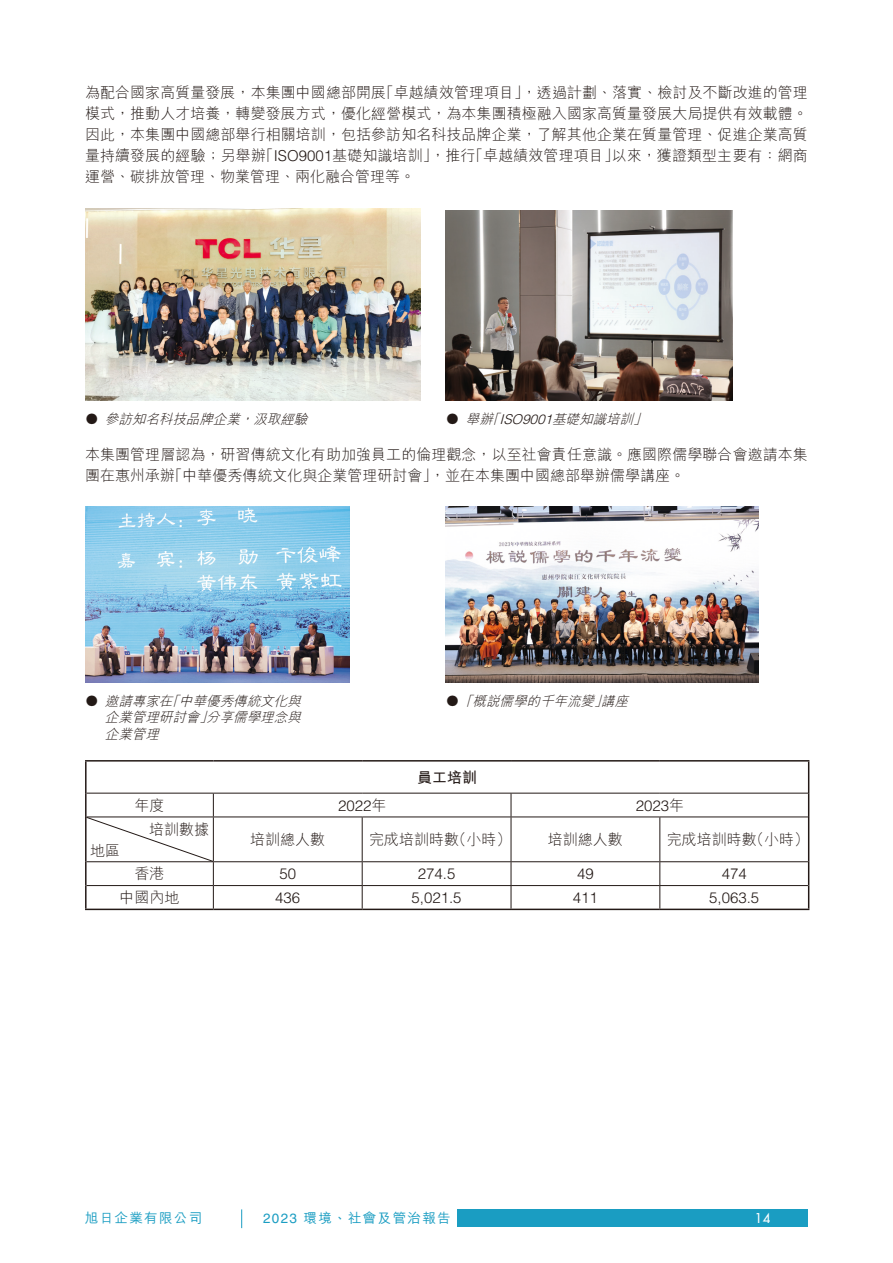
<style>
.page{position:relative;width:893px;height:1263px;background:#fff}
.page>*{position:absolute;margin:0;border:0;box-sizing:border-box;transform-origin:0 0}
.t1{font:300 15px/21px "M Hei HK";letter-spacing:.005em;color:#231916}
.t2{font:300 15px "Helvetica LT Std";color:#231916}
.t3{font:700 15px "M Hei HK";color:#231916}
.t4{font:italic 300 13.5px "M Hei HK";color:#231916}
.t5{font:500 13.5px "M Hei HK";letter-spacing:.1em;color:#1a9dc2}
.t6{font:italic 300 13.5px "Helvetica LT Std";color:#231916}
.t7{font:300 13.5px "M Hei HK";color:#231916}
.t8{font:13.5px "Helvetica LT Std";color:#1a9dc2}
.t9{font:500 13.2px "Futura Std";color:#fff}
.s1{font-family:"Helvetica LT Std"}
.s2{font-family:"M Hei HK"}
.s3{font-style:italic}
</style>
<div class="page">
<div style="left:458px;top:1209px;width:350px;height:18px;background:#1a9dc2"></div>
<svg style="left:241px;top:1209px;width:1px;height:19px"></svg>
<img style="left:85px;top:208px;width:336px;height:193px">
<img style="left:446px;top:210px;width:286px;height:191px">
<img style="left:85px;top:507px;width:264px;height:175px">
<img style="left:446px;top:507px;width:312px;height:175px">
<hr style="left:85px;top:760px;width:128px;height:1px;background:#231916">
<hr style="left:85px;top:761px;width:2px;height:32px;background:#231916">
<hr style="left:213px;top:760px;width:149px;height:1px;background:#231916">
<hr style="left:362px;top:760px;width:149px;height:1px;background:#231916">
<hr style="left:511px;top:760px;width:149px;height:1px;background:#231916">
<hr style="left:660px;top:760px;width:149px;height:1px;background:#231916">
<hr style="left:808px;top:761px;width:1px;height:32px;background:#231916">
<hr style="left:85px;top:793px;width:2px;height:24px;background:#231916">
<svg style="left:808px;top:793px;width:1px;height:24px"></svg>
<hr style="left:85px;top:817px;width:2px;height:45px;background:#231916">
<hr style="left:808px;top:817px;width:1px;height:45px;background:#231916">
<hr style="left:85px;top:862px;width:2px;height:23px;background:#231916">
<hr style="left:85px;top:885px;width:2px;height:24px;background:#231916">
<svg style="left:808px;top:862px;width:1px;height:47px"></svg>
<hr style="left:85px;top:909px;width:128px;height:1px;background:#231916">
<hr style="left:213px;top:909px;width:149px;height:1px;background:#231916">
<hr style="left:362px;top:909px;width:149px;height:1px;background:#231916">
<hr style="left:511px;top:909px;width:149px;height:1px;background:#231916">
<hr style="left:660px;top:909px;width:149px;height:1px;background:#231916">
<hr style="left:213px;top:793px;width:149px;height:1px;background:#231916">
<hr style="left:362px;top:793px;width:149px;height:1px;background:#231916">
<hr style="left:511px;top:793px;width:149px;height:1px;background:#231916">
<svg style="left:511px;top:793px;width:1px;height:23px"></svg>
<hr style="left:660px;top:793px;width:148px;height:1px;background:#231916">
<hr style="left:213px;top:816px;width:149px;height:1px;background:#231916">
<hr style="left:362px;top:816px;width:149px;height:1px;background:#231916">
<hr style="left:362px;top:817px;width:1px;height:44px;background:#231916">
<hr style="left:511px;top:816px;width:149px;height:1px;background:#231916">
<hr style="left:511px;top:817px;width:1px;height:44px;background:#231916">
<hr style="left:660px;top:816px;width:148px;height:1px;background:#231916">
<hr style="left:659px;top:817px;width:1px;height:44px;background:#231916">
<hr style="left:213px;top:861px;width:149px;height:1px;background:#231916">
<hr style="left:362px;top:861px;width:149px;height:1px;background:#231916">
<hr style="left:511px;top:861px;width:149px;height:1px;background:#231916">
<hr style="left:660px;top:861px;width:148px;height:1px;background:#231916">
<hr style="left:213px;top:885px;width:149px;height:1px;background:#231916">
<hr style="left:362px;top:885px;width:149px;height:1px;background:#231916">
<svg style="left:362px;top:862px;width:1px;height:47px"></svg>
<hr style="left:511px;top:885px;width:149px;height:1px;background:#231916">
<svg style="left:511px;top:862px;width:1px;height:47px"></svg>
<hr style="left:660px;top:885px;width:148px;height:1px;background:#231916">
<svg style="left:659px;top:862px;width:1px;height:47px"></svg>
<svg style="left:87px;top:793px;width:127px;height:116px"></svg>
<p class="t1" style="left:85px;top:82px;width:303px">為配合國家高質量發展，本集團中國總部開展</p>
<p class="t1" style="left:85px;top:103px;width:724px">模式，推動人才培養，轉變發展方式，優化經營模式，為本集團積極融入國家高質量發展大局提供有效載體。</p>
<p class="t1" style="left:85px;top:124px;width:724px">因此，本集團中國總部舉行相關培訓，包括參訪知名科技品牌企業，了解其他企業在質量管理、促進企業高質</p>
<p class="t1" style="left:612px;top:145px;width:198px">以來，獲證類型主要有：網商</p>
<p class="t1" style="left:379px;top:82px;width:431px">「卓越績效管理項目，」透過計劃、落實、檢討及不斷改進的管理</p>
<p class="t1" style="left:85px;top:145px;width:331px">量持續發展的經驗；另舉辦<br>運營、碳排放管理、物業管理、兩化融合管理等。</p>
<p class="t1" style="left:468px;top:145px;width:152px">「卓越績效管理項目」</p>
<p class="t1" style="left:259px;top:145px;width:218px">「<span class="s1">ISO9001</span>基礎知識培訓，」推行</p>
<p class="t4" style="left:105px;top:412px;width:140px">參訪知名科技品牌企業</p>
<p class="t6" style="left:466px;top:411px;width:62px"><span class="s2">舉辦</span> ISO</p>
<p class="t4" style="left:552px;top:412px;width:86px">基礎知識培訓</p>
<p class="t4" style="left:253px;top:412px;width:59px">汲取經驗</p>
<p class="t4" style="left:486px;top:412px;width:19px">「</p>
<p class="t4" style="left:633px;top:412px;width:19px">「</p>
<p class="t7" style="left:85px;top:412px;width:15px">●</p>
<p class="t1" style="left:168px;top:444px;width:642px;text-indent:-82px">本集團管理層認為，研習傳統文化有助加強員工的倫理觀念，以至社會責任意識。應國際儒學聯合會邀請本集「中華優秀傳統文化與企業管理研討會，」並在本集團中國總部舉辦儒學講座。</p>
<p class="t7" style="left:446px;top:412px;width:15px">●</p>
<p class="t6" style="left:522px;top:411px;width:36px">9001</p>
<p class="t4" style="left:240px;top:412px;width:19px">，</p>
<p class="t1" style="left:85px;top:465px;width:91px">團在惠州承辦</p>
<p class="t7" style="left:85px;top:694px;width:15px">●</p>
<p class="t4" style="left:105px;top:694px;width:201px">邀請專家在中華優秀傳統文化與</p>
<p class="t4" style="left:166px;top:694px;width:19px">「</p>
<p class="t4" style="left:105px;top:710px;width:201px">企業管理研討會分享儒學理念與</p>
<p class="t4" style="left:199px;top:710px;width:19px">」</p>
<p class="t4" style="left:105px;top:727px;width:59px">企業管理</p>
<p class="t1" style="left:90px;top:839px;width:31px">地區</p>
<p class="t1" style="left:149px;top:793px;width:61px;line-height:23.9px;text-indent:-15px">年度<br>培訓數據</p>
<p class="t1" style="left:135px;top:863px;width:31px">香港</p>
<p class="t1" style="left:120px;top:887px;width:61px">中國內地</p>
<p class="t1" style="left:250px;top:829px;width:76px">培訓總人數</p>
<p class="t2" style="left:279px;top:865px;width:18px">50</p>
<p class="t2" style="left:275px;top:888px;width:27px">436</p>
<p class="t4" style="left:473px;top:694px;width:160px">概說儒學的千年流變講座</p>
<p class="t7" style="left:446px;top:694px;width:32px">●<span class="s3">「</span></p>
<p class="t4" style="left:594px;top:694px;width:19px">」</p>
<p class="t3" style="left:417px;top:766px;width:61px">員工培訓</p>
<p class="t2" style="left:338px;top:796px;width:50px">2022<span class="s2">年</span></p>
<p class="t2" style="left:636px;top:796px;width:50px">2023<span class="s2">年</span></p>
<p class="t1" style="left:452px;top:829px;width:61px">（小時）</p>
<p class="t1" style="left:369px;top:829px;width:92px">完成培訓時數</p>
<p class="t1" style="left:548px;top:829px;width:76px">培訓總人數</p>
<p class="t1" style="left:749px;top:829px;width:61px">（小時(</p>
<p class="t1" style="left:667px;top:829px;width:91px">完成培訓時數</p>
<p class="t2" style="left:418px;top:865px;width:39px">274.5</p>
<p class="t2" style="left:577px;top:865px;width:18px">49</p>
<p class="t2" style="left:722px;top:865px;width:27px">474</p>
<p class="t2" style="left:412px;top:888px;width:52px">5,021.5</p>
<p class="t2" style="left:573px;top:888px;width:27px">411</p>
<p class="t2" style="left:709px;top:888px;width:52px">5,063.5</p>
<p class="t5" style="left:85px;top:1208px;width:119px">旭日企業有限公司</p>
<p class="t5" style="left:304px;top:1208px;width:149px">環境、社會及管治報告</p>
<p class="t8" style="left:263px;top:1210px;width:36px">2023</p>
<p class="t9" style="left:755px;top:1210px;width:17px">14</p>
</div>
